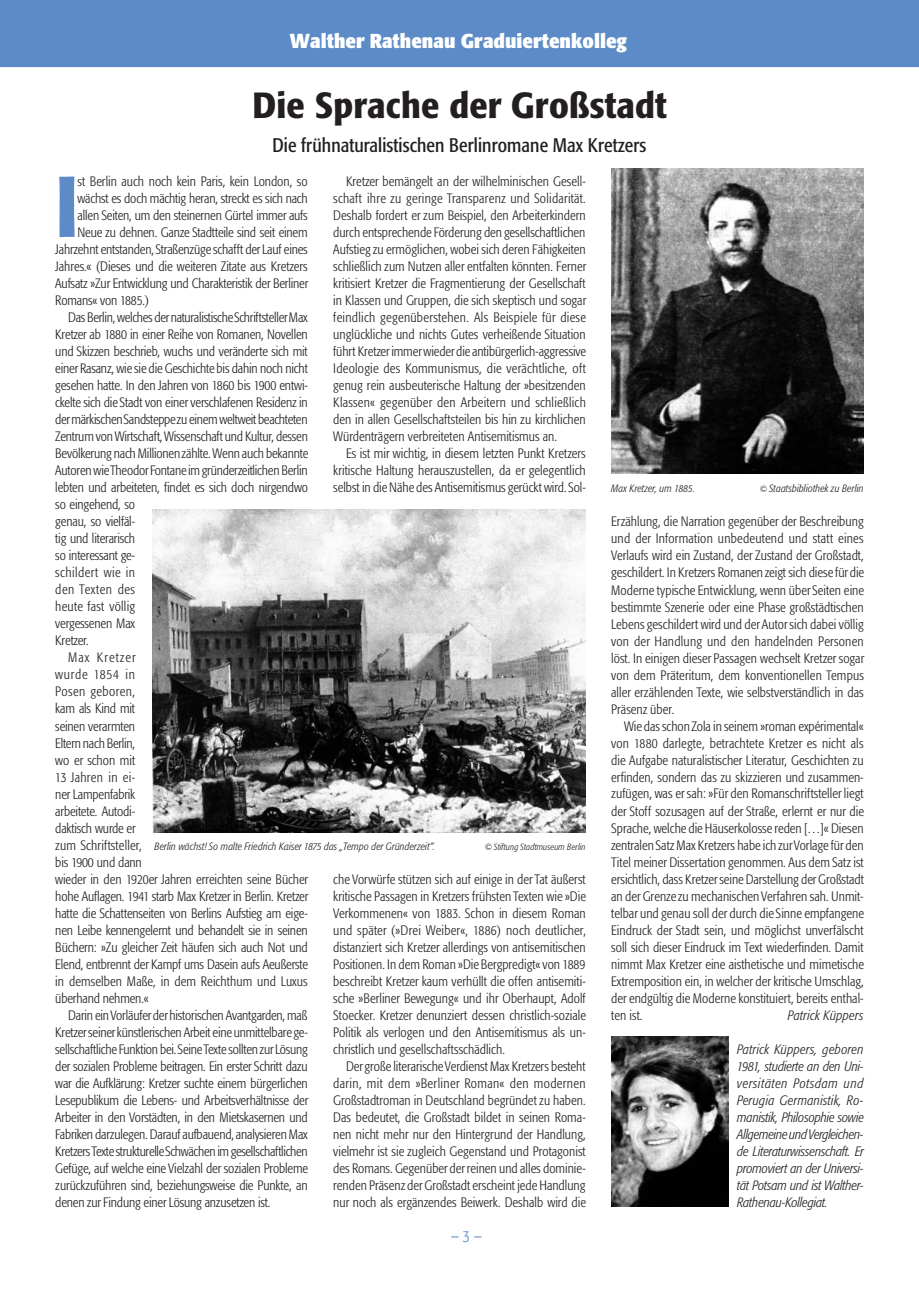
<style>
.page{position:relative;width:919px;height:1289px;background:#fff}
.page>*{position:absolute;margin:0;border:0;box-sizing:border-box;transform-origin:0 0}
.DiaNeuInitial{font:500 condensed 85.2px "Formata BQ";color:#5c8bc8}
.DiaNeuUnterzeile{font:500 condensed 36px "Formata BQ";letter-spacing:.005em;color:#231f20;scale:1.1 1}
.DiaNeuÜberschrift{font:700 condensed 19.95px "Formata BQ";color:#fff;scale:1.1 1}
.DiaNeuUnterzeile-2{font:condensed 19.5px "Formata BQ";letter-spacing:.005em;color:#231f20}
.t1{font:300 condensed 18px "Formata BQ";color:#5c8bc8}
.DiaNeuNormal{font:300 condensed 13.5px/17px "Formata BQ";letter-spacing:-.01em;color:#231f20;text-align:justify}
.DiaNeuInitial-2{font:300 condensed 13.5px "Formata BQ";letter-spacing:-.01em;color:#231f20}
.DiaNeuNormal-2{font:italic 300 condensed 13.5px/17px "Formata BQ";letter-spacing:-.01em;color:#231f20;text-align:justify}
.DiaNeuNormal-3{font:italic 300 condensed 13.5px "Formata BQ";letter-spacing:.015em;color:#231f20}
.DiaNeuBUZ{font:italic 300 condensed 10.5px "Formata BQ";letter-spacing:.01em;color:#231f20}
.DiaNeuBUZ-2{font:italic 300 condensed 9px "Formata BQ";letter-spacing:.01em;color:#231f20}
.s1{font-size:16.5px}
.s2{font-size:9px}
</style>
<div class="page">
<div style="left:0;top:0;width:918px;height:67px;background:#5c8bc8"></div>
<img style="left:153px;top:509px;width:432px;height:323px">
<img style="left:611px;top:169px;width:252px;height:304px">
<img style="left:611px;top:1036px;width:117px;height:170px">
<p class="DiaNeuÜberschrift" style="left:290px;top:29px;width:308px">Walther Rathenau Graduiertenkolleg</p>
<p class="DiaNeuUnterzeile" style="left:252px;top:83px;width:378px">Die Sprache der Großstadt</p>
<p class="DiaNeuUnterzeile-2" style="left:272px;top:133px;width:375px">Die frühnaturalistischen Berlinromane Max Kretzers</p>
<p class="DiaNeuInitial" style="left:55px;top:155px;width:25px">I</p>
<p class="DiaNeuInitial-2" style="left:78px;top:173px;width:231px">st Berlin auch noch kein Paris, kein London, so</p>
<p class="DiaNeuNormal" style="left:333px;top:173px;width:254px;text-indent:13px">Kretzer bemängelt an der wilhelminischen Gesell&shy;schaft ihre zu geringe Transparenz und Solidarität.<br>Deshalb fordert er zum Beispiel, den Arbeiterkindern durch entsprechende Förderung den gesellschaftlichen Aufstieg zu ermöglichen, wobei sich deren Fähigkeiten schließlich zum Nutzen aller entfalten könnten. Ferner kritisiert Kretzer die Fragmentierung der Gesellschaft in Klassen und Gruppen, die sich skeptisch und sogar feindlich gegenüberstehen. Als Beispiele für diese unglückliche und nichts Gutes verheißende Situation führt Kretzer immer wieder die antibürgerlich-aggressive Ideologie des Kommunismus, die verächtliche, oft genug rein ausbeuterische Haltung der »besitzenden Klassen« gegenüber den Arbeitern und schließlich den in allen Gesellschaftsteilen bis hin zu kirchlichen Würdenträgern verbreiteten Antisemitismus an.</p>
<p class="DiaNeuNormal" style="left:333px;top:445px;width:254px;text-indent:13px">Es ist mir wichtig, in diesem letzten Punkt Kretzers kritische Haltung herauszustellen, da er gelegentlich selbst in die Nähe des Antisemitismus gerückt wird. Sol-</p>
<p class="DiaNeuInitial-2" style="left:78px;top:190px;width:232px">wächst es doch mächtig heran, streckt es sich nach</p>
<p class="DiaNeuInitial-2" style="left:78px;top:207px;width:231px">allen Seiten, um den steinernen Gürtel immer aufs</p>
<p class="DiaNeuInitial-2" style="left:78px;top:224px;width:231px">Neue zu dehnen. Ganze Stadtteile sind seit einem</p>
<p class="DiaNeuInitial-2" style="left:55px;top:241px;width:254px">Jahrzehnt entstanden, Straßenzüge schafft der Lauf eines</p>
<p class="DiaNeuInitial-2" style="left:55px;top:258px;width:254px">Jahres.« (Dieses und die weiteren Zitate aus Kretzers</p>
<p class="DiaNeuInitial-2" style="left:55px;top:275px;width:254px">Aufsatz »Zur Entwicklung und Charakteristik der Berliner</p>
<p class="DiaNeuInitial-2" style="left:55px;top:292px;width:95px">Romans« von 1885.)</p>
<p class="DiaNeuNormal" style="left:55px;top:309px;width:254px;text-align:left;text-indent:13px">Das Berlin, welches der naturalistische Schriftsteller Max Kretzer ab 1880 in einer Reihe von Romanen, Novellen und Skizzen beschrieb, wuchs und veränderte sich mit einer Rasanz, wie sie die Geschichte bis dahin noch nicht gesehen hatte. In den Jahren von 1860 bis 1900 entwi&shy;ckelte sich die Stadt von einer verschlafenen Residenz in der märkischen Sandsteppe zu einem weltweit beachteten Zentrum von Wirtschaft, Wissenschaft und Kultur, dessen Bevölkerung nach Millionen zählte. Wenn auch bekannte Autoren wie Theodor Fontane im gründerzeitlichen Berlin lebten und arbeiteten, findet es sich doch nirgendwo so eingehend, so<br>genau, so vielfäl-<br>tig und literarisch<br>so interessant ge-<br>schildert wie in<br>den Texten des<br>heute fast völlig<br>vergessenen Max<br>Kretzer.</p>
<p class="DiaNeuNormal" style="left:55px;top:649px;width:254px;text-align:left;text-indent:13px">Max Kretzer<br>wurde 1854 in<br>Posen geboren,<br>kam als Kind mit<br>seinen verarmten<br>Eltern nach Berlin,<br>wo er schon mit<br>13 Jahren in ei-<br>ner Lampenfabrik<br>arbeitete. Autodi-<br>daktisch wurde er<br>zum Schriftsteller,<br>bis 1900 und dann<br>wieder in den 1920er Jahren erreichten seine Bücher hohe Auflagen. 1941 starb Max Kretzer in Berlin. Kretzer hatte die Schattenseiten von Berlins Aufstieg am eige&shy;nen Leibe kennengelernt und behandelt sie in seinen<br>Büchern: »Zu gleicher Zeit häufen sich auch Not und<br>Elend, entbrennt der Kampf ums Dasein aufs Aeußerste in demselben Maße, in dem Reichthum und Luxus überhand nehmen.«</p>
<p class="DiaNeuNormal" style="left:55px;top:1006px;width:254px;text-indent:13px">Darin ein Vorläufer der historischen Avantgarden, maß Kretzer seiner künstlerischen Arbeit eine unmittelbare ge&shy;sellschaftliche Funktion bei. Seine Texte sollten zur Lösung der sozialen Probleme beitragen. Ein erster Schritt dazu war die Aufklärung: Kretzer suchte einem bürgerlichen Lesepublikum die Lebens- und Arbeitsverhältnisse der Arbeiter in den Vorstädten, in den Mietskasernen und Fabriken darzulegen. Darauf aufbauend, analysieren Max Kretzers Texte strukturelle Schwächen im gesellschaftlichen Gefüge, auf welche eine Vielzahl der sozialen Probleme zurückzuführen sind, beziehungsweise die Punkte, an denen zur Findung einer Lösung anzusetzen ist.</p>
<p class="DiaNeuBUZ" style="left:154px;top:839px;width:282px">Berlin wächst! So malte Friedrich Kaiser 1875 das „Tempo der Gründerzeit“.</p>
<p class="DiaNeuBUZ-2" style="left:484px;top:841px;width:103px">© Stiftung Stadtmuseum Berlin</p>
<p class="DiaNeuNormal" style="left:333px;top:870px;width:254px">che Vorwürfe stützen sich auf einige in der Tat äußerst kritische Passagen in Kretzers frühsten Texten wie »Die Verkommenen« von 1883. Schon in diesem Roman und später (»Drei Weiber«, 1886) noch deutlicher, distanziert sich Kretzer allerdings von antisemitischen Positionen. In dem Roman »Die Bergpredigt« von 1889 beschreibt Kretzer kaum verhüllt die offen antisemiti&shy;sche »Berliner Bewegung« und ihr Oberhaupt, Adolf Stoecker. Kretzer denunziert dessen christlich-soziale Politik als verlogen und den Antisemitismus als un&shy;christlich und gesellschaftsschädlich.</p>
<p class="DiaNeuNormal" style="left:333px;top:1057px;width:254px;text-indent:13px">Der große literarische Verdienst Max Kretzers besteht darin, mit dem »Berliner Roman« den modernen Großstadtroman in Deutschland begründet zu haben.<br>Das bedeutet, die Großstadt bildet in seinen Roma&shy;nen nicht mehr nur den Hintergrund der Handlung, vielmehr ist sie zugleich Gegenstand und Protagonist des Romans. Gegenüber der reinen und alles dominie&shy;renden Präsenz der Großstadt erscheint jede Handlung nur noch als ergänzendes Beiwerk. Deshalb wird die</p>
<h3 class="t1" style="left:451px;top:1225px;width:32px">– <span class="s1">3</span> –</h3>
<p class="DiaNeuBUZ" style="left:611px;top:482px;width:85px">Max Kretzer, um 1885.</p>
<p class="DiaNeuBUZ" style="left:759px;top:482px;width:105px"><span class="s2">©</span> Staatsbibliothek zu Berlin</p>
<p class="DiaNeuNormal" style="left:611px;top:513px;width:254px">Erzählung, die Narration gegenüber der Beschreibung und der Information unbedeutend und statt eines Verlaufs wird ein Zustand, der Zustand der Großstadt, geschildert. In Kretzers Romanen zeigt sich diese für die Moderne typische Entwicklung, wenn über Seiten eine bestimmte Szenerie oder eine Phase großstädtischen Lebens geschildert wird und der Autor sich dabei völlig von der Handlung und den handelnden Personen löst. In einigen dieser Passagen wechselt Kretzer sogar von dem Präteritum, dem konventionellen Tempus aller erzählenden Texte, wie selbstverständlich in das Präsenz über.</p>
<p class="DiaNeuNormal" style="left:611px;top:717px;width:254px;text-indent:13px">Wie das schon Zola in seinem »roman expérimental« von 1880 darlegte, betrachtete Kretzer es nicht als die Aufgabe naturalistischer Literatur, Geschichten zu erfinden, sondern das zu skizzieren und zusammen&shy;zufügen, was er sah: »Für den Romanschriftsteller liegt der Stoff sozusagen auf der Straße, erlernt er nur die Sprache, welche die Häuserkolosse reden […]« Diesen zentralen Satz Max Kretzers habe ich zur Vorlage für den Titel meiner Dissertation genommen. Aus dem Satz ist ersichtlich, dass Kretzer seine Darstellung der Großstadt an der Grenze zu mechanischen Verfahren sah. Unmit&shy;telbar und genau soll der durch die Sinne empfangene Eindruck der Stadt sein, und möglichst unverfälscht soll sich dieser Eindruck im Text wiederfinden. Damit nimmt Max Kretzer eine aisthetische und mimetische Extremposition ein, in welcher der kritische Umschlag, der endgültig die Moderne konstituiert, bereits enthal&shy;ten ist.</p>
<p class="DiaNeuNormal-3" style="left:787px;top:1007px;width:77px">Patrick Küppers</p>
<p class="DiaNeuNormal-2" style="left:737px;top:1040px;width:128px">Patrick Küppers, geboren 1981, studierte an den Uni&shy;versitäten Potsdam und Perugia Germanistik, Ro&shy;manistik, Philosophie sowie Allgemeine und Vergleichen&shy;de Literaturwissenschaft. Er promoviert an der Universi&shy;tät Potsam und ist Walther-Rathenau-Kollegiat.</p>
</div>
